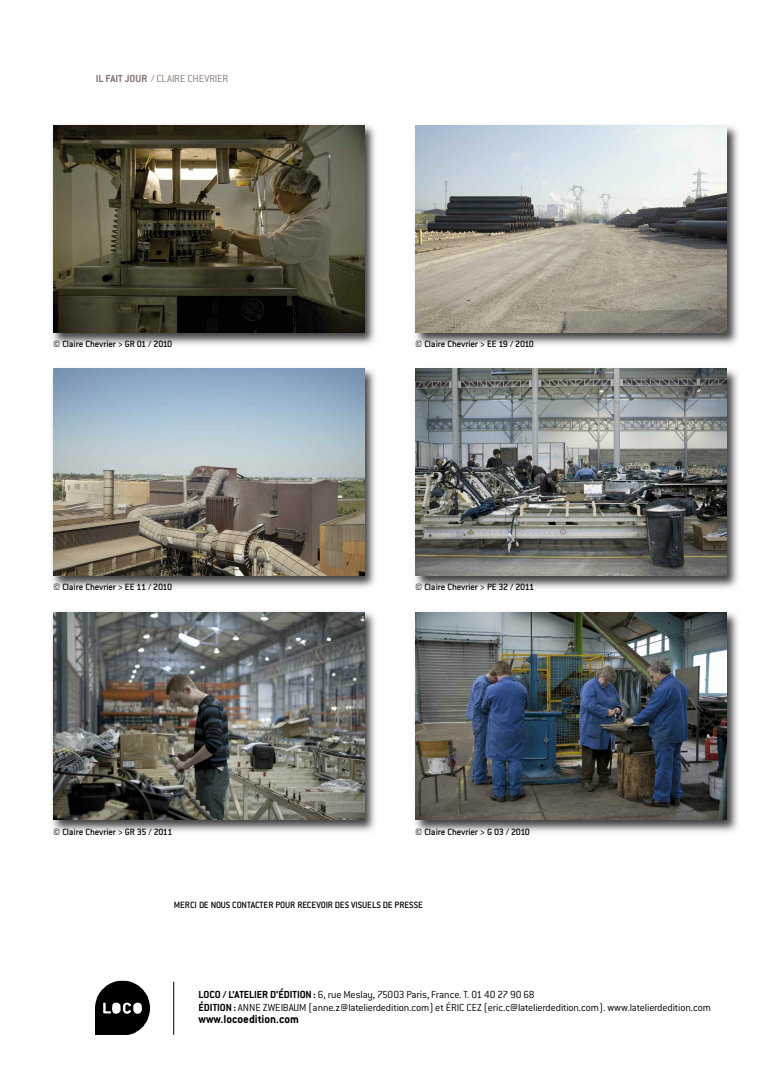
<style>
.page{position:relative;width:780px;height:1088px;background:#fff}
.page>*{position:absolute;margin:0;border:0;box-sizing:border-box;transform-origin:0 0}
.t1{font:700 12.5px "Conduit ITC";color:#000}
.t2{font:300 11.25px/12.5px "Conduit ITC";letter-spacing:-.015em;color:#000}
.t3{font:300 11.25px "Conduit ITC";color:#877775}
.t4{font:500 10px "Conduit ITC";letter-spacing:-.015em;color:#000}
.s1{font-weight:700}
</style>
<div class="page">
<img style="left:52px;top:124px;width:323px;height:221px">
<img style="left:53px;top:125px;width:311px;height:208px">
<img style="left:52px;top:368px;width:323px;height:220px">
<img style="left:53px;top:369px;width:311px;height:207px">
<img style="left:415px;top:125px;width:323px;height:220px">
<img style="left:415px;top:126px;width:311px;height:207px">
<img style="left:415px;top:612px;width:323px;height:220px">
<img style="left:416px;top:612px;width:310px;height:207px">
<img style="left:52px;top:611px;width:323px;height:221px">
<img style="left:53px;top:612px;width:311px;height:207px">
<img style="left:415px;top:368px;width:323px;height:221px">
<img style="left:416px;top:369px;width:310px;height:206px">
<img style="left:96px;top:980px;width:55px;height:55px">
<hr style="left:173px;top:981px;width:1px;height:54px;background:#000">
<p class="t3" style="left:96px;top:74px;width:134px"><span class="s1">IL FAIT JOUR</span> / CLAIRE CHEVRIER</p>
<p class="t4" style="left:53px;top:340px;width:121px">© Claire Chevrier &gt; GR 01 / 2010</p>
<p class="t4" style="left:415px;top:340px;width:120px">© Claire Chevrier &gt; EE 19 / 2010</p>
<p class="t4" style="left:53px;top:584px;width:120px">© Claire Chevrier &gt; EE 11 / 2010</p>
<p class="t4" style="left:415px;top:584px;width:121px">© Claire Chevrier &gt; PE 32 / 2011</p>
<p class="t4" style="left:53px;top:829px;width:121px">© Claire Chevrier &gt; GR 35 / 2011</p>
<p class="t4" style="left:415px;top:829px;width:116px">© Claire Chevrier &gt; G 03 / 2010</p>
<p class="t4" style="left:174px;top:902px;width:251px">MERCI DE NOUS CONTACTER POUR RECEVOIR DES VISUELS DE PRESSE</p>
<p class="t2" style="left:198px;top:990px;width:514px"><span class="s1">LOCO / L’ATELIER D’ÉDITION:</span> 6, rue Meslay, 75003 Paris, France. T. 01 40 27 90 68<br><span class="s1">ÉDITION:</span> ANNE ZWEIBAUM (anne.z@latelierdedition.com) et ÉRIC CEZ (eric.c@latelierdedition.com). www.latelierdedition.com</p>
<p class="t1" style="left:198px;top:1015px;width:102px">www.locoedition.com</p>
</div>
